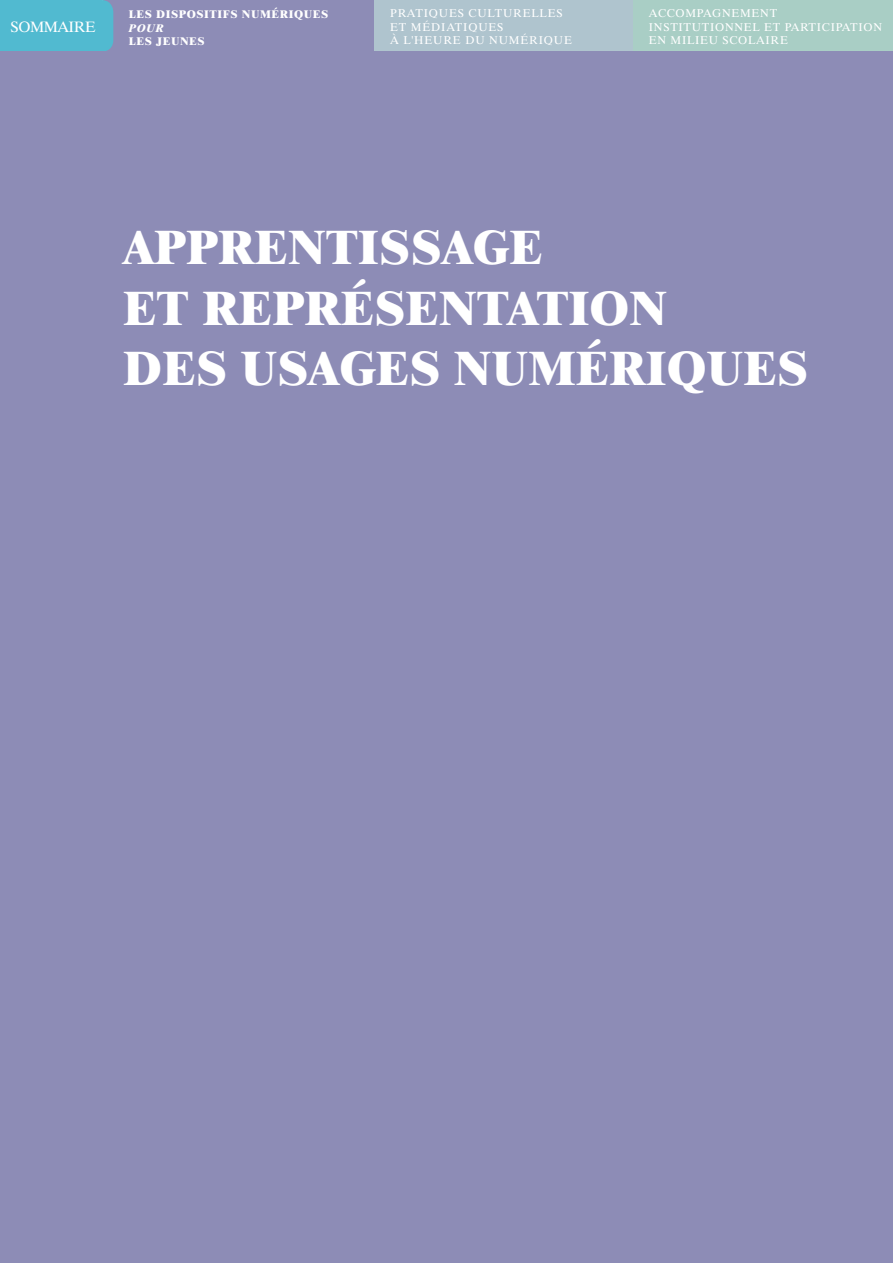
<style>
.page{position:relative;width:893px;height:1263px;background:#fff}
.page>*{position:absolute;margin:0;border:0;box-sizing:border-box;transform-origin:0 0}
.t1{font:800 48.9px/60.3px "Dutch 801 BT";color:#fff}
.t2{font:15px "Dutch 801 BT";letter-spacing:-.03em;color:#fff}
.t3{font:11.25px/13.8px "Dutch 801 BT";letter-spacing:.07em;color:#fff}
.t4{font:800 11.25px "Dutch 801 BT";letter-spacing:.05em;color:#fff}
.t5{font:italic 800 11.25px "Dutch 801 BT";color:#fff}
</style>
<div class="page">
<div style="left:373px;top:0;width:260px;height:52px;background:#afc4ce"></div>
<div style="left:103px;top:0;width:270px;height:52px;background:#8d8cb6"></div>
<div style="left:633px;top:0;width:260px;height:52px;background:#a9cec5"></div>
<div style="left:0;top:0;width:113px;height:52px;background:#51bad0"></div>
<div style="left:0;top:52px;width:893px;height:1211px;background:#8d8cb6"></div>
<h2 class="t2" style="left:11px;top:17px;width:86px">SOMMAIRE</h2>
<p class="t4" style="left:129px;top:7px;width:201px">LES DISPOSITIFS NUMÉRIQUES</p>
<p class="t5" style="left:129px;top:21px;width:36px">POUR</p>
<p class="t4" style="left:129px;top:35px;width:77px">LES JEUNES</p>
<p class="t3" style="left:390px;top:6px;width:183px">PRATIQUES CULTURELLES<br>ET MÉDIATIQUES<br>À L'HEURE DU NUMÉRIQUE</p>
<p class="t3" style="left:649px;top:6px;width:235px">ACCOMPAGNEMENT<br>INSTITUTIONNEL ET PARTICIPATION<br>EN MILIEU SCOLAIRE</p>
<h1 class="t1" style="left:123px;top:216px;width:128px">APPRENTISSA</h1>
<h1 class="t1" style="left:473px;top:216px;width:69px">GE</h1>
<h1 class="t1" style="left:123px;top:277px;width:216px">ET REPRÉSENTATION<br>DES</h1>
<h1 class="t1" style="left:240px;top:337px;width:35px">USA</h1>
<h1 class="t1" style="left:339px;top:337px;width:151px">GES NUMÉRIQUES</h1>
</div>
